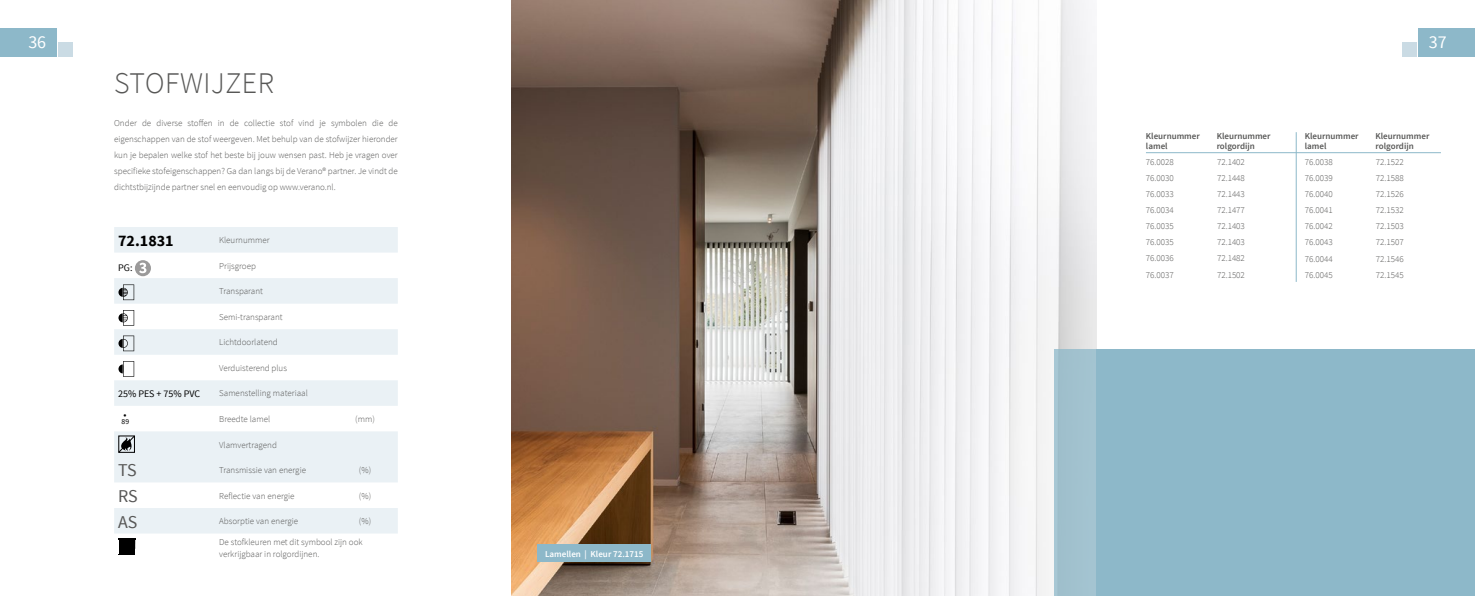
<style>
.page{position:relative;width:1475px;height:596px;background:#fff}
.page>*{position:absolute;margin:0;border:0;box-sizing:border-box;transform-origin:0 0}
.t1{font:300 30px "Source Sans Pro";letter-spacing:.02em;color:#575756}
.t2{font:18px "Source Sans Pro";color:#575756}
.t3{font:18px "Source Sans Pro";color:#fff}
.t4{font:700 16px "Source Sans Pro";color:#000}
.t5{font:10.1px "Source Sans Pro";color:#000}
.t6{font:10px "Source Sans Pro";color:#000}
.t7{font:300 9px/16px "Source Sans Pro";color:#575756}
.t8{font:600 9px/10px "Source Sans Pro";color:#575756}
.t9{font:600 9px "Source Sans Pro";color:#fff}
.t10{font:7.6px "Source Sans Pro";color:#000}
</style>
<div class="page">
<div style="left:0;top:28px;width:57px;height:29px;background:#8db8c9"></div>
<div style="left:59px;top:43px;width:14px;height:14px;background:#cadbe4"></div>
<div style="left:1417px;top:28px;width:57px;height:29px;background:#8db8c9"></div>
<div style="left:1401px;top:43px;width:14px;height:14px;background:#cadbe4"></div>
<svg style="left:114px;top:227px;width:284px;height:208px;fill:#eef4f7"></svg>
<svg style="left:135px;top:260px;width:16px;height:16px"></svg>
<svg style="left:118px;top:284px;width:16px;height:16px"></svg>
<svg style="left:118px;top:310px;width:16px;height:15px"></svg>
<svg style="left:118px;top:335px;width:16px;height:16px"></svg>
<svg style="left:118px;top:361px;width:16px;height:15px"></svg>
<img style="left:512px;top:0;width:584px;height:595px">
<div style="left:537px;top:544px;width:114px;height:17px;background:#8db8c9"></div>
<div style="left:1096px;top:349px;width:378px;height:246px;background:#8db8c9"></div>
<div style="left:1053px;top:349px;width:43px;height:246px;background:#a2c2cf"></div>
<hr style="left:1145px;top:152px;width:295px;height:1px;background:#8db8c9">
<hr style="left:1295px;top:132px;width:1px;height:150px;background:#8db8c9">
<div style="left:119px;top:540px;width:15px;height:13px;background:#000"></div>
<svg style="left:118px;top:554px;width:17px;height:1px"></svg>
<svg style="left:114px;top:435px;width:284px;height:113px"></svg>
<h2 class="t3" style="left:28px;top:31px;width:19px">36</h2>
<h2 class="t3" style="left:1428px;top:31px;width:19px">37</h2>
<h1 class="t1" style="left:114px;top:65px;width:162px">STOFWIJZER</h1>
<p class="t7" style="left:114px;top:114px;width:285px;text-align:justify">Onder de diverse stoffen in de collectie stof vind je symbolen die de eigenschappen van de stof weergeven. Met behulp van de stofwijzer hieronder kun je bepalen welke stof het beste bij jouw wensen past. Heb je vragen over specifieke stofeigenschappen? Ga dan langs bij de Verano® partner. Je vindt de dichtstbijzijnde partner snel en eenvoudig op www.verano.nl.</p>
<h3 class="t4" style="left:118px;top:230px;width:57px">72.1831</h3>
<p class="t7" style="left:219px;top:232px;width:52px">Kleurnummer</p>
<p class="t6" style="left:118px;top:261px;width:16px">PG:</p>
<p class="t7" style="left:219px;top:257px;width:38px">Prijsgroep</p>
<p class="t7" style="left:219px;top:283px;width:45px">Transparant</p>
<p class="t7" style="left:219px;top:309px;width:65px">Semi-transparant</p>
<p class="t7" style="left:219px;top:334px;width:60px">Lichtdoorlatend</p>
<p class="t7" style="left:219px;top:360px;width:69px">Verduisterend plus</p>
<p class="t6" style="left:118px;top:387px;width:83px">25% PES + 75% PVC</p>
<p class="t7" style="left:219px;top:385px;width:90px">Samenstelling materiaal</p>
<p class="t5" style="left:124px;top:407px;width:5px">•</p>
<p class="t10" style="left:121px;top:417px;width:9px">89</p>
<p class="t7" style="left:219px;top:411px;width:52px">Breedte lamel</p>
<p class="t7" style="left:355px;top:411px;width:21px">(mm)</p>
<p class="t7" style="left:219px;top:436px;width:59px">Vlamvertragend</p>
<h2 class="t2" style="left:118px;top:459px;width:20px">TS</h2>
<p class="t7" style="left:219px;top:462px;width:88px">Transmissie van energie</p>
<p class="t7" style="left:359px;top:462px;width:14px">(%)</p>
<h2 class="t2" style="left:118px;top:484px;width:21px">RS</h2>
<p class="t7" style="left:219px;top:487px;width:77px">Reflectie van energie</p>
<p class="t7" style="left:359px;top:487px;width:14px">(%)</p>
<h2 class="t2" style="left:118px;top:510px;width:21px">AS</h2>
<p class="t7" style="left:219px;top:513px;width:80px">Absorptie van energie</p>
<p class="t7" style="left:359px;top:513px;width:14px">(%)</p>
<p class="t7" style="left:219px;top:536px;width:145px;line-height:12px">De stofkleuren met dit symbool zijn ook verkrijgbaar in rolgordijnen.</p>
<p class="t9" style="left:545px;top:547px;width:100px">Lamellen | Kleur 72.1715</p>
<p class="t8" style="left:1145px;top:131px;width:55px">Kleurnummer lamel</p>
<p class="t8" style="left:1304px;top:131px;width:55px">Kleurnummer lamel</p>
<p class="t8" style="left:1216px;top:131px;width:55px">Kleurnummer rolgordijn</p>
<p class="t8" style="left:1375px;top:131px;width:55px">Kleurnummer rolgordijn</p>
<p class="t7" style="left:1145px;top:154px;width:29px">76.0028</p>
<p class="t7" style="left:1216px;top:154px;width:29px">72.1402</p>
<p class="t7" style="left:1145px;top:170px;width:29px">76.0030</p>
<p class="t7" style="left:1216px;top:170px;width:29px">72.1448</p>
<p class="t7" style="left:1145px;top:186px;width:29px">76.0033</p>
<p class="t7" style="left:1216px;top:186px;width:29px">72.1443</p>
<p class="t7" style="left:1145px;top:202px;width:29px">76.0034</p>
<p class="t7" style="left:1216px;top:202px;width:29px">72.1477</p>
<p class="t7" style="left:1145px;top:218px;width:29px">76.0035</p>
<p class="t7" style="left:1216px;top:218px;width:29px">72.1403</p>
<p class="t7" style="left:1145px;top:234px;width:29px">76.0035</p>
<p class="t7" style="left:1216px;top:234px;width:29px">72.1403</p>
<p class="t7" style="left:1145px;top:250px;width:29px">76.0036</p>
<p class="t7" style="left:1216px;top:250px;width:29px">72.1482</p>
<p class="t7" style="left:1145px;top:266px;width:29px">76.0037</p>
<p class="t7" style="left:1216px;top:266px;width:29px">72.1502</p>
<p class="t7" style="left:1304px;top:154px;width:29px">76.0038</p>
<p class="t7" style="left:1375px;top:154px;width:29px">72.1522</p>
<p class="t7" style="left:1304px;top:170px;width:29px">76.0039</p>
<p class="t7" style="left:1375px;top:170px;width:29px">72.1588</p>
<p class="t7" style="left:1304px;top:186px;width:29px">76.0040</p>
<p class="t7" style="left:1375px;top:186px;width:29px">72.1526</p>
<p class="t7" style="left:1304px;top:202px;width:29px">76.0041</p>
<p class="t7" style="left:1375px;top:202px;width:29px">72.1532</p>
<p class="t7" style="left:1304px;top:218px;width:29px">76.0042</p>
<p class="t7" style="left:1375px;top:218px;width:29px">72.1503</p>
<p class="t7" style="left:1304px;top:234px;width:29px">76.0043</p>
<p class="t7" style="left:1375px;top:234px;width:29px">72.1507</p>
<p class="t7" style="left:1304px;top:250px;width:29px">76.0044</p>
<p class="t7" style="left:1375px;top:250px;width:29px">72.1546</p>
<p class="t7" style="left:1304px;top:266px;width:29px">76.0045</p>
<p class="t7" style="left:1375px;top:266px;width:29px">72.1545</p>
</div>
